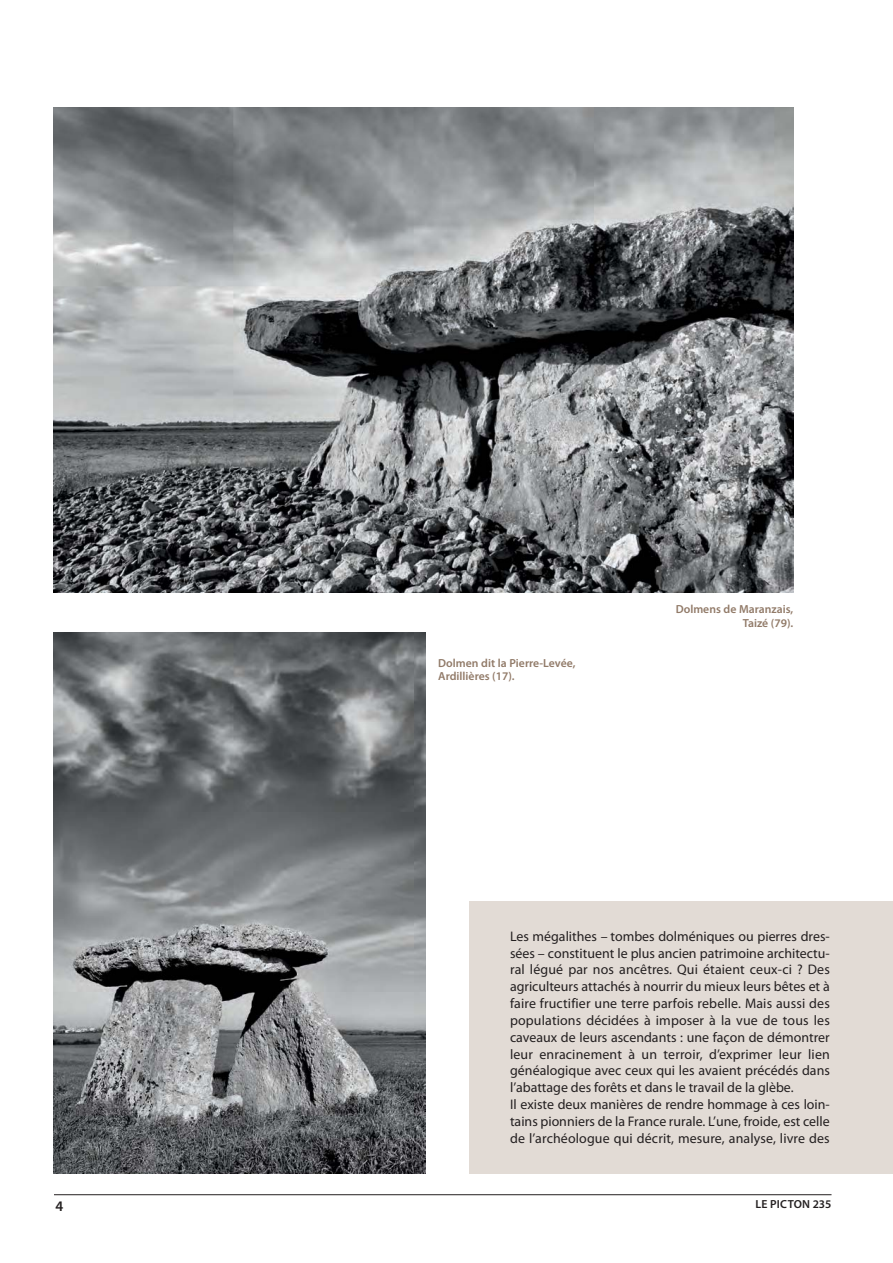
<style>
.page{position:relative;width:893px;height:1263px;background:#fff}
.page>*{position:absolute;margin:0;border:0;box-sizing:border-box;transform-origin:0 0}
.t1{font:600 14.7px "Myriad Pro";color:#231f20}
.t2{font:13.95px/16.8px "Myriad Pro";color:#231f20}
.t3{font:600 11.7px/13.2px "Myriad Pro";color:#917a68;text-align:right}
.t4{font:600 11.7px "Myriad Pro";letter-spacing:.02em;color:#231f20}
</style>
<div class="page">
<div style="left:469px;top:901px;width:423px;height:273px;background:#e2dbd5"></div>
<hr style="left:54px;top:1194px;width:777px;height:1px;background:#231f20">
<img style="left:54px;top:107px;width:739px;height:486px">
<img style="left:54px;top:633px;width:371px;height:541px">
<p class="t3" style="left:438px;top:657px;width:139px;text-align:left">Dolmen dit la Pierre-Levée,<br>Ardillières (17).</p>
<p class="t3" style="left:675px;top:604px;width:119px">Dolmens de Maranzais,<br>Taizé (79).</p>
<p class="t2" style="left:510px;top:928px;width:321px">Les mégalithes – tombes dolméniques ou pierres dres&shy;sées – constituent le plus ancien patrimoine architectu&shy;ral légué par nos ancêtres. Qui étaient ceux-ci ? Des agriculteurs attachés à nourrir du mieux leurs bêtes et à faire fructifier une terre parfois rebelle. Mais aussi des populations décidées à imposer à la vue de tous les caveaux de leurs ascendants : une façon de démontrer leur enracinement à un terroir, d’exprimer leur lien généalogique avec ceux qui les avaient précédés dans l’abattage des forêts et dans le travail de la glèbe.<br>Il existe deux manières de rendre hommage à ces loin&shy;tains pionniers de la France rurale. L’une, froide, est celle de l’archéologue qui décrit, mesure, analyse, livre des</p>
<p class="t1" style="left:55px;top:1201px;width:9px">4</p>
<p class="t4" style="left:755px;top:1199px;width:78px">LE PICTON 235</p>
</div>
